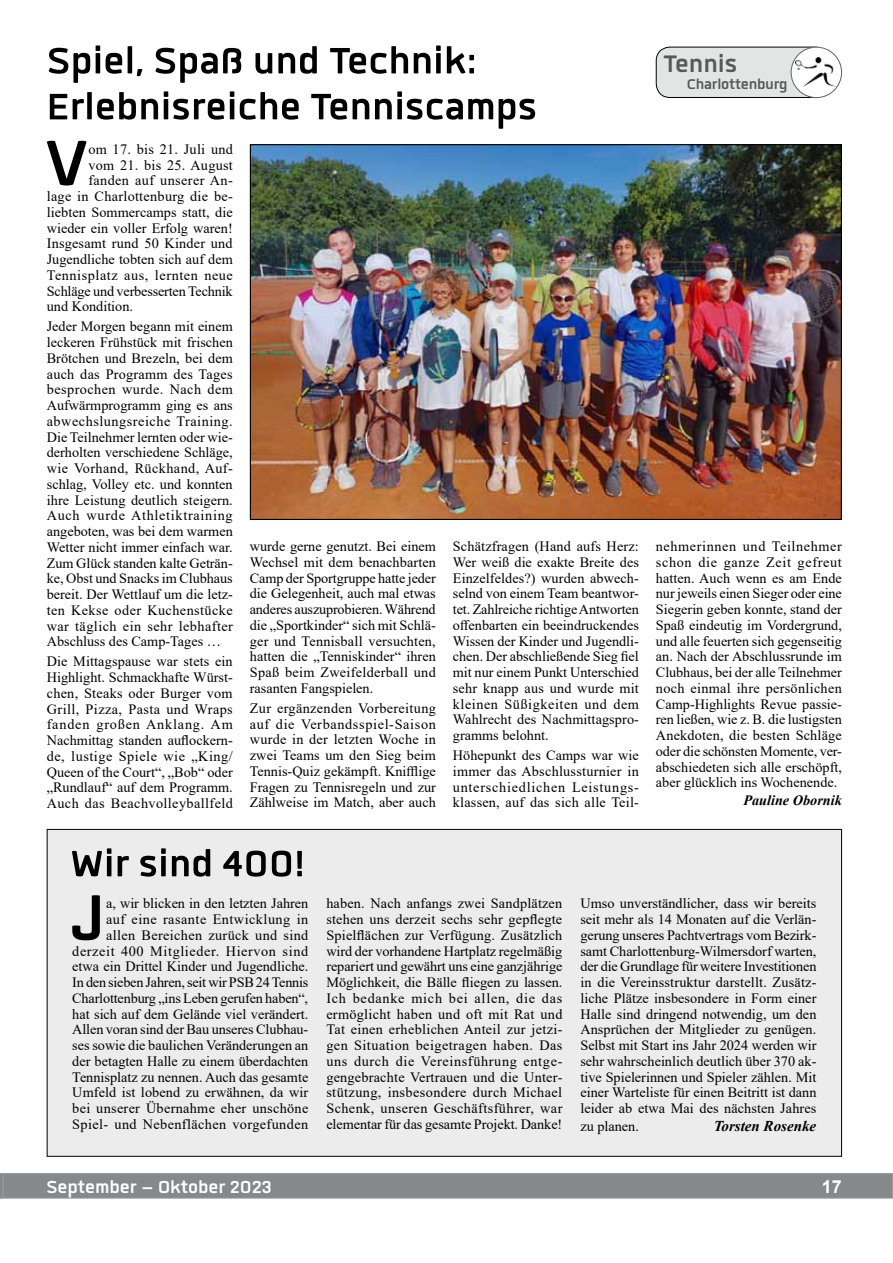
<style>
.page{position:relative;width:893px;height:1263px;background:#fff}
.page>*{position:absolute;margin:0;border:0;box-sizing:border-box;transform-origin:0 0}
.t1{font:700 89.4px "Quan";color:#000}
.t2{font:700 51px/45.9px "Quan";color:#000}
.t3{font:700 33px "Quan";color:#58585a}
.t4{font:700 24px "Quan";color:#fff}
.t5{font:700 19.5px "Quan";letter-spacing:-.01em;color:#58585a}
.t6{font:700 18px "Arial";color:#fff}
.t7{font:italic 700 15px "Times New Roman";color:#000}
.t8{font:14.25px/15.8px "Times New Roman";color:#000;text-align:justify}
.t9{font:14.25px "Times New Roman";letter-spacing:.02em;color:#000}
.t10{font:14.25px "Times New Roman";letter-spacing:.04em;color:#000}
.t11{font:14.25px "Times New Roman";letter-spacing:.025em;color:#000}
.t12{font:italic 700 14.25px "Times New Roman";color:#000}
</style>
<div class="page">
<div style="left:47px;top:829px;width:795px;height:327px;background:#ececec"></div>
<div style="left:0;top:1174px;width:893px;height:24px;background:#87888a"></div>
<div style="left:0;top:1173px;width:893px;height:25px;border:1px solid #9c9e9f"></div>
<img style="left:252px;top:146px;width:588px;height:372px">
<div style="left:656px;top:47px;width:172px;height:50px;background:#e3e4e4;border-radius:14px"></div>
<div style="left:656px;top:47px;width:172px;height:51px;border:1px solid #000;border-radius:14px"></div>
<div style="left:791px;top:47px;width:51px;height:51px;background:#fff;border-radius:50%"></div>
<div style="left:791px;top:47px;width:51px;height:51px;border:1px solid #606163;border-radius:50%"></div>
<img style="left:795px;top:57px;width:41px;height:30px">
<svg style="left:0;top:1173px;width:4px;height:25px"></svg>
<h2 class="t2" style="left:47px;top:37px;width:492px">Spiel, Spaß und Technik:<br>Erlebnisreiche Tenniscamps</h2>
<h1 class="t1" style="left:46px;top:120px;width:43px">V</h1>
<p class="t8" style="left:88px;top:141px;width:146px">om 17. bis 21. Juli und</p>
<p class="t8" style="left:88px;top:157px;width:146px">vom 21. bis 25. August</p>
<p class="t11" style="left:88px;top:171px;width:146px">fanden auf unserer An-</p>
<p class="t9" style="left:47px;top:186px;width:188px">lage in Charlottenburg die be-</p>
<p class="t8" style="left:47px;top:204px;width:187px">liebten Sommercamps statt, die</p>
<p class="t8" style="left:47px;top:220px;width:188px">wieder ein voller Erfolg waren!</p>
<p class="t8" style="left:47px;top:235px;width:187px">Insgesamt rund 50 Kinder und</p>
<p class="t8" style="left:47px;top:251px;width:188px">Jugendliche tobten sich auf dem</p>
<p class="t10" style="left:47px;top:265px;width:188px">Tennisplatz aus, lernten neue</p>
<p class="t8" style="left:47px;top:283px;width:187px">Schläge und verbesserten Technik</p>
<p class="t8" style="left:47px;top:298px;width:88px">und Kondition.</p>
<p class="t8" style="left:47px;top:318px;width:188px">Jeder Morgen begann mit einem leckeren Frühstück mit frischen Brötchen und Brezeln, bei dem auch das Programm des Tages besprochen wurde. Nach dem Aufwärmprogramm ging es ans abwechslungsreiche Training.<br>Die Teilnehmer lernten oder wie&shy;derholten verschiedene Schläge, wie Vorhand, Rückhand, Auf&shy;schlag, Volley etc. und konnten ihre Leistung deutlich steigern.<br>Auch wurde Athletiktraining angeboten, was bei dem warmen Wetter nicht immer einfach war.<br>Zum Glück standen kalte Geträn&shy;ke, Obst und Snacks im Clubhaus bereit. Der Wettlauf um die letz&shy;ten Kekse oder Kuchenstücke war täglich ein sehr lebhafter Abschluss des Camp-Tages …</p>
<p class="t8" style="left:47px;top:653px;width:188px">Die Mittagspause war stets ein Highlight. Schmackhafte Würst&shy;chen, Steaks oder Burger vom Grill, Pizza, Pasta und Wraps fanden großen Anklang. Am Nachmittag standen auflockern&shy;de, lustige Spiele wie „King/ Queen of the Court“, „Bob“ oder „Rundlauf“ auf dem Programm.<br>Auch das Beachvolleyballfeld</p>
<p class="t8" style="left:250px;top:538px;width:188px">wurde gerne genutzt. Bei einem Wechsel mit dem benachbarten Camp der Sportgruppe hatte jeder die Gelegenheit, auch mal etwas anderes auszuprobieren. Während die „Sportkinder“ sich mit Schlä&shy;ger und Tennisball versuchten, hatten die „Tenniskinder“ ihren Spaß beim Zweifelderball und rasanten Fangspielen.</p>
<p class="t8" style="left:250px;top:700px;width:188px">Zur ergänzenden Vorbereitung auf die Verbandsspiel-Saison wurde in der letzten Woche in zwei Teams um den Sieg beim Tennis-Quiz gekämpft. Knifflige Fragen zu Tennisregeln und zur Zählweise im Match, aber auch</p>
<h2 class="t2" style="left:70px;top:840px;width:236px">Wir sind 400!</h2>
<p class="t8" style="left:453px;top:538px;width:188px">Schätzfragen (Hand aufs Herz:<br>Wer weiß die exakte Breite des Einzelfeldes?) wurden abwech&shy;selnd von einem Team beantwor&shy;tet. Zahlreiche richtige Antworten offenbarten ein beeindruckendes Wissen der Kinder und Jugendli&shy;chen. Der abschließende Sieg fiel mit nur einem Punkt Unterschied sehr knapp aus und wurde mit kleinen Süßigkeiten und dem Wahlrecht des Nachmittagspro&shy;gramms belohnt.</p>
<p class="t8" style="left:453px;top:747px;width:188px">Höhepunkt des Camps war wie immer das Abschlussturnier in unterschiedlichen Leistungs&shy;klassen, auf das sich alle Teil-</p>
<h3 class="t3" style="left:664px;top:47px;width:75px">Tennis</h3>
<h3 class="t5" style="left:687px;top:75px;width:102px">Charlottenburg</h3>
<p class="t8" style="left:656px;top:538px;width:188px">nehmerinnen und Teilnehmer schon die ganze Zeit gefreut hatten. Auch wenn es am Ende nur jeweils einen Sieger oder eine Siegerin geben konnte, stand der Spaß eindeutig im Vordergrund, und alle feuerten sich gegenseitig an. Nach der Abschlussrunde im Clubhaus, bei der alle Teilnehmer noch einmal ihre persönlichen Camp-Highlights Revue passie&shy;ren ließen, wie z. B. die lustigsten Anekdoten, die besten Schläge oder die schönsten Momente, ver&shy;abschiedeten sich alle erschöpft, aber glücklich ins Wochenende.</p>
<p class="t12" style="left:743px;top:790px;width:100px">Pauline Obornik</p>
<h1 class="t1" style="left:71px;top:874px;width:35px">J</h1>
<p class="t8" style="left:72px;top:895px;width:238px;text-align:right">a, wir blicken in den letzten Jahren<br>auf eine rasante Entwicklung in<br>allen Bereichen zurück und sind derzeit 400 Mitglieder. Hiervon sind etwa ein Drittel Kinder und Jugendliche.<br>In den sieben Jahren, seit wir PSB 24 Tennis Charlottenburg „ins Leben gerufen haben“, hat sich auf dem Gelände viel verändert.<br>Allen voran sind der Bau unseres Clubhau&shy;ses sowie die baulichen Veränderungen an der betagten Halle zu einem überdachten Tennisplatz zu nennen. Auch das gesamte Umfeld ist lobend zu erwähnen, da wir bei unserer Übernahme eher unschöne Spiel- und Nebenflächen vorgefunden</p>
<p class="t8" style="left:326px;top:895px;width:238px">haben. Nach anfangs zwei Sandplätzen stehen uns derzeit sechs sehr gepflegte Spielflächen zur Verfügung. Zusätzlich wird der vorhandene Hartplatz regelmäßig repariert und gewährt uns eine ganzjährige Möglichkeit, die Bälle fliegen zu lassen.<br>Ich bedanke mich bei allen, die das ermöglicht haben und oft mit Rat und Tat einen erheblichen Anteil zur jetzi&shy;gen Situation beigetragen haben. Das uns durch die Vereinsführung entge&shy;gengebrachte Vertrauen und die Unter&shy;stützung, insbesondere durch Michael Schenk, unseren Geschäftsführer, war elementar für das gesamte Projekt. Danke!</p>
<p class="t8" style="left:580px;top:895px;width:238px">Umso unverständlicher, dass wir bereits seit mehr als 14 Monaten auf die Verlän&shy;gerung unseres Pachtvertrags vom Bezirk&shy;samt Charlottenburg-Wilmersdorf warten, der die Grundlage für weitere Investitionen in die Vereinsstruktur darstellt. Zusätz&shy;liche Plätze insbesondere in Form einer Halle sind dringend notwendig, um den Ansprüchen der Mitglieder zu genügen.<br>Selbst mit Start ins Jahr 2024 werden wir sehr wahrscheinlich deutlich über 370 ak&shy;tive Spielerinnen und Spieler zählen. Mit einer Warteliste für einen Beitritt ist dann leider ab etwa Mai des nächsten Jahres</p>
<p class="t8" style="left:580px;top:1118px;width:60px">zu planen.</p>
<p class="t7" style="left:714px;top:1116px;width:104px">Torsten Rosenke</p>
<h3 class="t4" style="left:46px;top:1175px;width:227px">September – Oktober 2023</h3>
<p class="t6" style="left:822px;top:1174px;width:22px">17</p>
</div>
